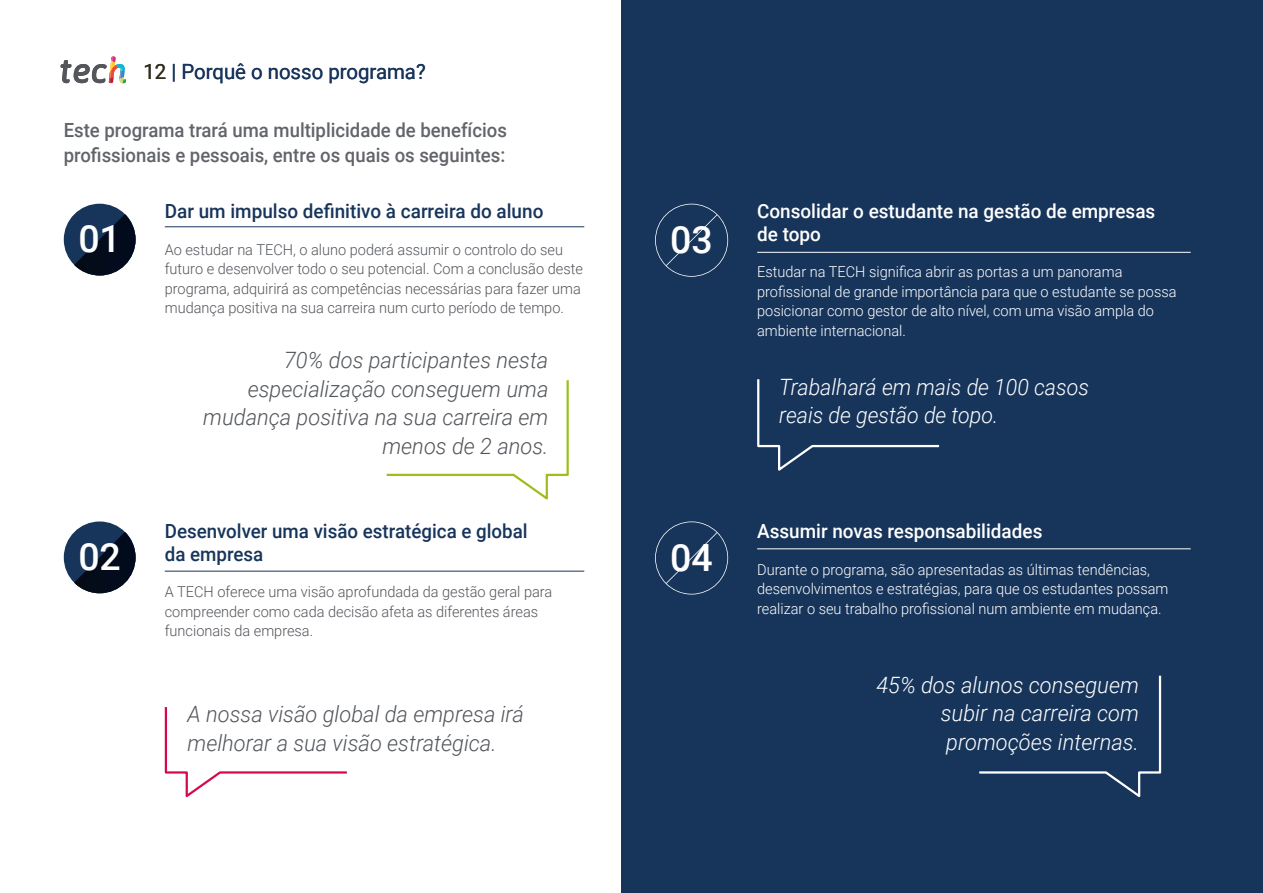
<style>
.page{position:relative;width:1263px;height:893px;background:#fff}
.page>*{position:absolute;margin:0;border:0;box-sizing:border-box;transform-origin:0 0}
.t1{font:500 37.5px "Roboto";color:#fff}
.t2{font:italic 300 22.5px/28.5px "Roboto";color:#52555b;text-align:right}
.t3{font:italic 300 22.5px/28.5px "Roboto";color:#fff;text-align:justify}
.t4{font:italic 300 22.5px/28.5px "Roboto";color:#fff;scale:.95 1}
.t5{font:21px "Roboto";color:#1a355c}
.t6{font:500 19.5px/25.5px "Roboto";color:#61646a;scale:.95 1}
.t7{font:500 19.5px/22.5px "Roboto";color:#fff}
.t8{font:500 19.5px/22.5px "Roboto";color:#17355b;scale:.96 1}
.t9{font:500 19.5px "Roboto";color:#17355b}
.t10{font:300 15px/19.5px "Roboto";color:#fff}
.t11{font:300 15px/19.5px "Roboto";color:#52555b}
.s1{color:#312e20}
</style>
<div class="page">
<div style="left:621px;top:0;width:642px;height:893px;background:#17355b"></div>
<hr style="left:165px;top:226px;width:419px;height:1px;background:#17355b">
<hr style="left:757px;top:252px;width:434px;height:1px;background:#fff">
<svg style="left:386px;top:380px;width:183px;height:120px"></svg>
<svg style="left:757px;top:379px;width:183px;height:92px"></svg>
<hr style="left:165px;top:571px;width:419px;height:1px;background:#17355b">
<hr style="left:757px;top:548px;width:434px;height:1px;background:#fff">
<svg style="left:979px;top:675px;width:183px;height:122px"></svg>
<svg style="left:164px;top:707px;width:183px;height:90px"></svg>
<svg style="left:655px;top:204px;width:73px;height:73px"></svg>
<svg style="left:655px;top:521px;width:73px;height:73px"></svg>
<div style="left:64px;top:204px;width:72px;height:71px;background:#17355b;border-radius:50%"></div>
<svg style="left:74px;top:214px;width:62px;height:61px"></svg>
<div style="left:64px;top:521px;width:72px;height:72px;background:#17355b;border-radius:50%"></div>
<svg style="left:74px;top:532px;width:62px;height:61px"></svg>
<svg style="left:61px;top:57px;width:65px;height:27px"></svg>
<h3 class="t5" style="left:144px;top:57px;width:284px"><span class="s1">12</span> | Porquê o nosso programa?</h3>
<h3 class="t6" style="left:64px;top:116px;width:468px">Este programa trará uma multiplicidade de benefícios profissionais e pessoais, entre os quais os seguintes:</h3>
<h1 class="t1" style="left:78px;top:213px;width:44px">01</h1>
<h1 class="t1" style="left:78px;top:530px;width:44px">02</h1>
<h3 class="t9" style="left:165px;top:198px;width:380px">Dar um impulso definitivo à carreira do aluno</h3>
<p class="t11" style="left:165px;top:239px;width:420px">Ao estudar na TECH, o aluno poderá assumir o controlo do seu futuro e desenvolver todo o seu potencial. Com a conclusão deste programa, adquirirá as competências necessárias para fazer uma mudança positiva na sua carreira num curto período de tempo.</p>
<h2 class="t2" style="left:203px;top:345px;width:347px">70% dos participantes nesta especialização conseguem uma mudança positiva na sua carreira em menos de 2 anos.</h2>
<h3 class="t8" style="left:165px;top:519px;width:379px">Desenvolver uma visão estratégica e global da empresa</h3>
<p class="t11" style="left:165px;top:582px;width:389px">A TECH oferece uma visão aprofundada da gestão geral para compreender como cada decisão afeta as diferentes áreas funcionais da empresa.</p>
<h2 class="t2" style="left:187px;top:699px;width:338px;text-align:left">A nossa visão global da empresa irá melhorar a sua visão estratégica.</h2>
<h1 class="t1" style="left:670px;top:213px;width:44px">03</h1>
<h1 class="t1" style="left:670px;top:531px;width:44px">04</h1>
<h3 class="t7" style="left:757px;top:199px;width:400px">Consolidar o estudante na gestão de empresas de topo</h3>
<p class="t10" style="left:757px;top:262px;width:421px">Estudar na TECH significa abrir as portas a um panorama profissional de grande importância para que o estudante se possa posicionar como gestor de alto nível, com uma visão ampla do ambiente internacional.</p>
<h2 class="t4" style="left:779px;top:372px;width:328px">Trabalhará em mais de 100 casos reais de gestão de topo.</h2>
<h3 class="t7" style="left:757px;top:519px;width:287px">Assumir novas responsabilidades</h3>
<p class="t10" style="left:757px;top:559px;width:413px">Durante o programa, são apresentadas as últimas tendências, desenvolvimentos e estratégias, para que os estudantes possam realizar o seu trabalho profissional num ambiente em mudança.</p>
<h2 class="t3" style="left:941px;top:669px;width:200px;text-indent:-64px">45% dos alunos conseguem subir na carreira com promoções internas.</h2>
</div>
